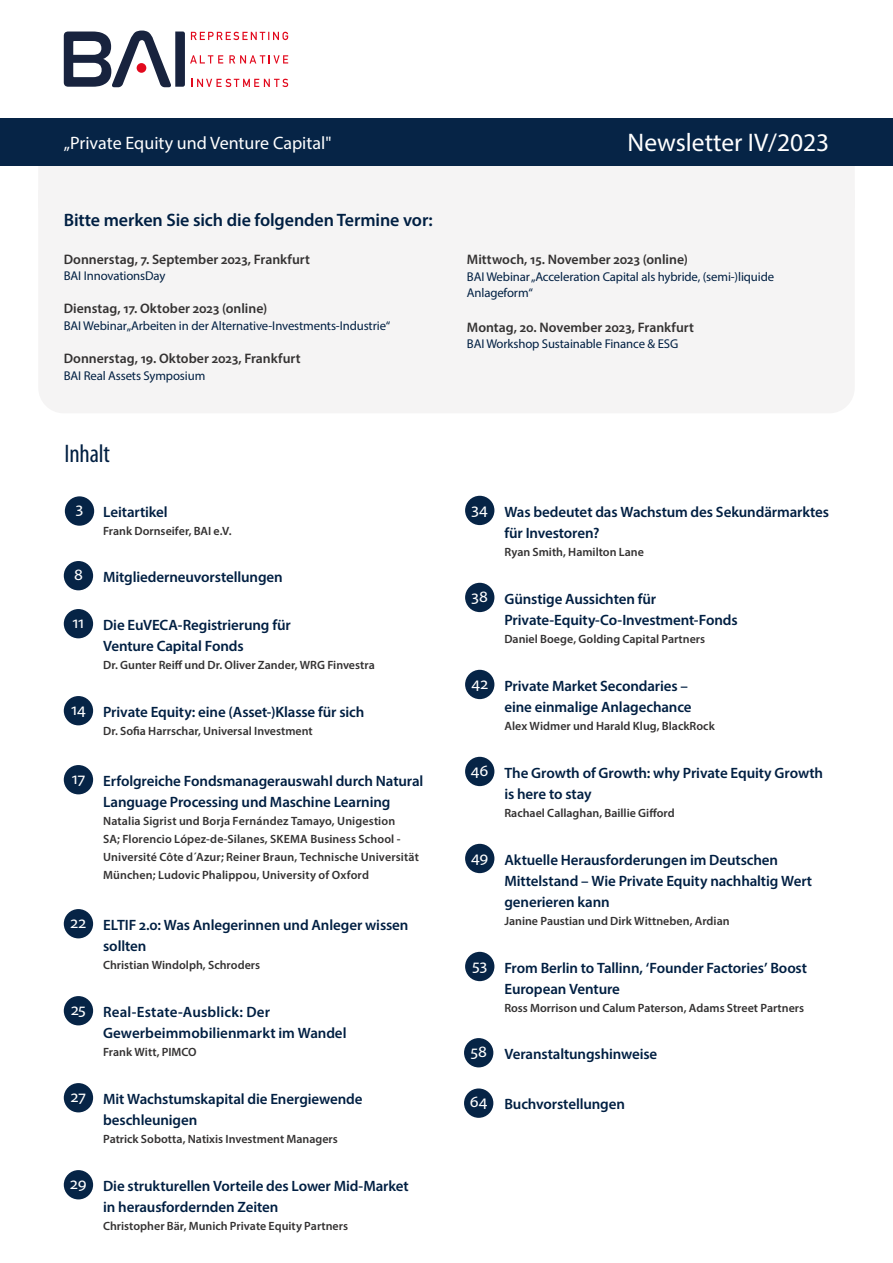
<style>
.page{position:relative;width:893px;height:1263px;background:#fff}
.page>*{position:absolute;margin:0;border:0;box-sizing:border-box;transform-origin:0 0}
.t1{font:25.5px "Myriad Pro";color:#fff}
.t2{font:condensed 25.5px "Myriad Pro";letter-spacing:-.01em;color:#001f42}
.t3{font:600 18px "Myriad Pro";letter-spacing:-.005em;color:#001f42}
.t4{font:18px "Myriad Pro";color:#fff}
.t5{font:17.25px "Myriad Pro";letter-spacing:-.005em;color:#fff}
.t6{font:600 15px/21px "Myriad Pro";letter-spacing:-.01em;color:#001f42}
.t7{font:600 13.8px "Myriad Pro";color:#343232}
.t8{font:12.75px/16.5px "Myriad Pro";letter-spacing:-.01em;color:#001f42}
.t9{font:600 12px/18px "Myriad Pro";color:#343232}
</style>
<div class="page">
<div style="left:39px;top:166px;width:815px;height:24px;background:#f5f4f4"></div>
<div style="left:0;top:118px;width:893px;height:47px;background:#001f42"></div>
<svg style="left:64px;top:31px;width:224px;height:56px"></svg>
<div style="left:38px;top:190px;width:817px;height:223px;background:#f5f4f4"></div>
<div style="left:65px;top:496px;width:29px;height:30px;background:#001f42;border-radius:50%"></div>
<div style="left:64px;top:561px;width:29px;height:29px;background:#001f42;border-radius:50%"></div>
<div style="left:64px;top:609px;width:29px;height:29px;background:#001f42;border-radius:50%"></div>
<div style="left:64px;top:696px;width:29px;height:29px;background:#001f42;border-radius:50%"></div>
<div style="left:64px;top:765px;width:29px;height:29px;background:#001f42;border-radius:50%"></div>
<div style="left:64px;top:909px;width:29px;height:29px;background:#001f42;border-radius:50%"></div>
<div style="left:64px;top:996px;width:29px;height:29px;background:#001f42;border-radius:50%"></div>
<div style="left:64px;top:1083px;width:29px;height:29px;background:#001f42;border-radius:50%"></div>
<div style="left:64px;top:1170px;width:29px;height:29px;background:#001f42;border-radius:50%"></div>
<div style="left:465px;top:496px;width:29px;height:29px;background:#001f42;border-radius:50%"></div>
<div style="left:465px;top:583px;width:29px;height:29px;background:#001f42;border-radius:50%"></div>
<div style="left:465px;top:670px;width:29px;height:29px;background:#001f42;border-radius:50%"></div>
<div style="left:465px;top:757px;width:29px;height:29px;background:#001f42;border-radius:50%"></div>
<div style="left:465px;top:844px;width:29px;height:29px;background:#001f42;border-radius:50%"></div>
<div style="left:465px;top:952px;width:29px;height:29px;background:#001f42;border-radius:50%"></div>
<div style="left:464px;top:1038px;width:29px;height:29px;background:#001f42;border-radius:50%"></div>
<div style="left:464px;top:1088px;width:29px;height:30px;background:#001f42;border-radius:50%"></div>
<p class="t4" style="left:64px;top:131px;width:269px">„Private Equity und Venture Capital"</p>
<h1 class="t1" style="left:628px;top:127px;width:203px">Newsletter IV/2023</h1>
<p class="t3" style="left:64px;top:209px;width:370px">Bitte merken Sie sich die folgenden Termine vor:</p>
<p class="t7" style="left:64px;top:250px;width:248px">Donnerstag, 7. September 2023, Frankfurt</p>
<p class="t8" style="left:64px;top:268px;width:103px">BAI InnovationsDay</p>
<p class="t7" style="left:64px;top:300px;width:205px">Dienstag, 17. Oktober 2023 (online)</p>
<p class="t8" style="left:64px;top:317px;width:328px">BAI Webinar„Arbeiten in der Alternative-Investments-Industrie“</p>
<p class="t7" style="left:64px;top:350px;width:238px">Donnerstag, 19. Oktober 2023, Frankfurt</p>
<p class="t8" style="left:64px;top:367px;width:143px">BAI Real Assets Symposium</p>
<h1 class="t2" style="left:65px;top:440px;width:47px">Inhalt</h1>
<p class="t5" style="left:76px;top:498px;width:9px">3</p>
<p class="t5" style="left:74px;top:564px;width:10px">8</p>
<p class="t5" style="left:72px;top:612px;width:14px">11</p>
<p class="t5" style="left:71px;top:699px;width:16px">14</p>
<p class="t5" style="left:72px;top:768px;width:15px">17</p>
<p class="t5" style="left:71px;top:912px;width:17px">22</p>
<p class="t5" style="left:71px;top:999px;width:16px">25</p>
<p class="t5" style="left:71px;top:1086px;width:16px">27</p>
<p class="t5" style="left:70px;top:1173px;width:18px">29</p>
<p class="t6" style="left:103px;top:501px;width:66px">Leitartikel</p>
<p class="t9" style="left:103px;top:521px;width:130px">Frank Dornseifer, BAI e.V.</p>
<p class="t6" style="left:103px;top:566px;width:181px">Mitgliederneuvorstellungen</p>
<p class="t6" style="left:103px;top:614px;width:189px">Die EuVECA-Registrierung für<br>Venture Capital Fonds</p>
<p class="t9" style="left:103px;top:656px;width:273px">Dr. Gunter Reiff und Dr. Oliver Zander, WRG Finvestra</p>
<p class="t6" style="left:103px;top:701px;width:263px">Private Equity: eine (Asset-)Klasse für sich</p>
<p class="t9" style="left:103px;top:722px;width:211px">Dr. Sofia Harrschar, Universal Investment</p>
<p class="t6" style="left:103px;top:770px;width:322px">Erfolgreiche Fondsmanagerauswahl durch Natural<br>Language Processing und Maschine Learning</p>
<p class="t9" style="left:103px;top:812px;width:317px">Natalia Sigrist und Borja Fernández Tamayo, Unigestion<br>SA; Florencio López-de-Silanes, SKEMA Business School - Université Côte d´Azur; Reiner Braun, Technische Universität München; Ludovic Phalippou, University of Oxford</p>
<p class="t6" style="left:103px;top:914px;width:307px">ELTIF 2.0: Was Anlegerinnen und Anleger wissen sollten</p>
<p class="t9" style="left:103px;top:956px;width:159px">Christian Windolph, Schroders</p>
<p class="t6" style="left:103px;top:1001px;width:245px">Real-Estate-Ausblick: Der<br>Gewerbeimmobilienmarkt im Wandel</p>
<p class="t9" style="left:103px;top:1043px;width:95px">Frank Witt, PIMCO</p>
<p class="t6" style="left:103px;top:1088px;width:261px">Mit Wachstumskapital die Energiewende beschleunigen</p>
<p class="t9" style="left:103px;top:1130px;width:236px">Patrick Sobotta, Natixis Investment Managers</p>
<p class="t6" style="left:103px;top:1175px;width:307px">Die strukturellen Vorteile des Lower Mid-Market in herausfordernden Zeiten</p>
<p class="t9" style="left:103px;top:1217px;width:247px">Christopher Bär, Munich Private Equity Partners</p>
<p class="t7" style="left:467px;top:251px;width:223px">Mittwoch, 15. November 2023 (online)</p>
<p class="t8" style="left:467px;top:268px;width:309px">BAI Webinar „Acceleration Capital als hybride, (semi-)liquide<br>Anlageform“</p>
<p class="t7" style="left:467px;top:318px;width:229px">Montag, 20. November 2023, Frankfurt</p>
<p class="t8" style="left:467px;top:335px;width:213px">BAI Workshop Sustainable Finance &amp; ESG</p>
<p class="t5" style="left:472px;top:498px;width:18px">34</p>
<p class="t5" style="left:472px;top:585px;width:18px">38</p>
<p class="t5" style="left:471px;top:672px;width:18px">42</p>
<p class="t5" style="left:471px;top:759px;width:19px">46</p>
<p class="t5" style="left:471px;top:846px;width:19px">49</p>
<p class="t5" style="left:472px;top:954px;width:17px">53</p>
<p class="t5" style="left:470px;top:1041px;width:18px">58</p>
<p class="t5" style="left:470px;top:1091px;width:19px">64</p>
<p class="t6" style="left:504px;top:501px;width:326px">Was bedeutet das Wachstum des Sekundärmarktes für Investoren?</p>
<p class="t9" style="left:504px;top:542px;width:141px">Ryan Smith, Hamilton Lane</p>
<p class="t6" style="left:504px;top:588px;width:235px">Günstige Aussichten für<br>Private-Equity-Co-Investment-Fonds</p>
<p class="t9" style="left:504px;top:629px;width:202px">Daniel Boege, Golding Capital Partners</p>
<p class="t6" style="left:504px;top:675px;width:189px">Private Market Secondaries – eine einmalige Anlagechance</p>
<p class="t9" style="left:504px;top:716px;width:212px">Alex Widmer und Harald Klug, BlackRock</p>
<p class="t6" style="left:504px;top:762px;width:320px">The Growth of Growth: why Private Equity Growth is here to stay</p>
<p class="t9" style="left:504px;top:803px;width:172px">Rachael Callaghan, Baillie Gifford</p>
<p class="t6" style="left:504px;top:849px;width:309px">Aktuelle Herausforderungen im Deutschen<br>Mittelstand – Wie Private Equity nachhaltig Wert generieren kann</p>
<p class="t9" style="left:504px;top:911px;width:227px">Janine Paustian und Dirk Wittneben, Ardian</p>
<p class="t6" style="left:504px;top:957px;width:304px">From Berlin to Tallinn, ‘Founder Factories’ Boost<br>European Venture</p>
<p class="t9" style="left:504px;top:998px;width:301px">Ross Morrison und Calum Paterson, Adams Street Partners</p>
<p class="t6" style="left:504px;top:1043px;width:154px">Veranstaltungshinweise</p>
<p class="t6" style="left:504px;top:1093px;width:122px">Buchvorstellungen</p>
</div>
